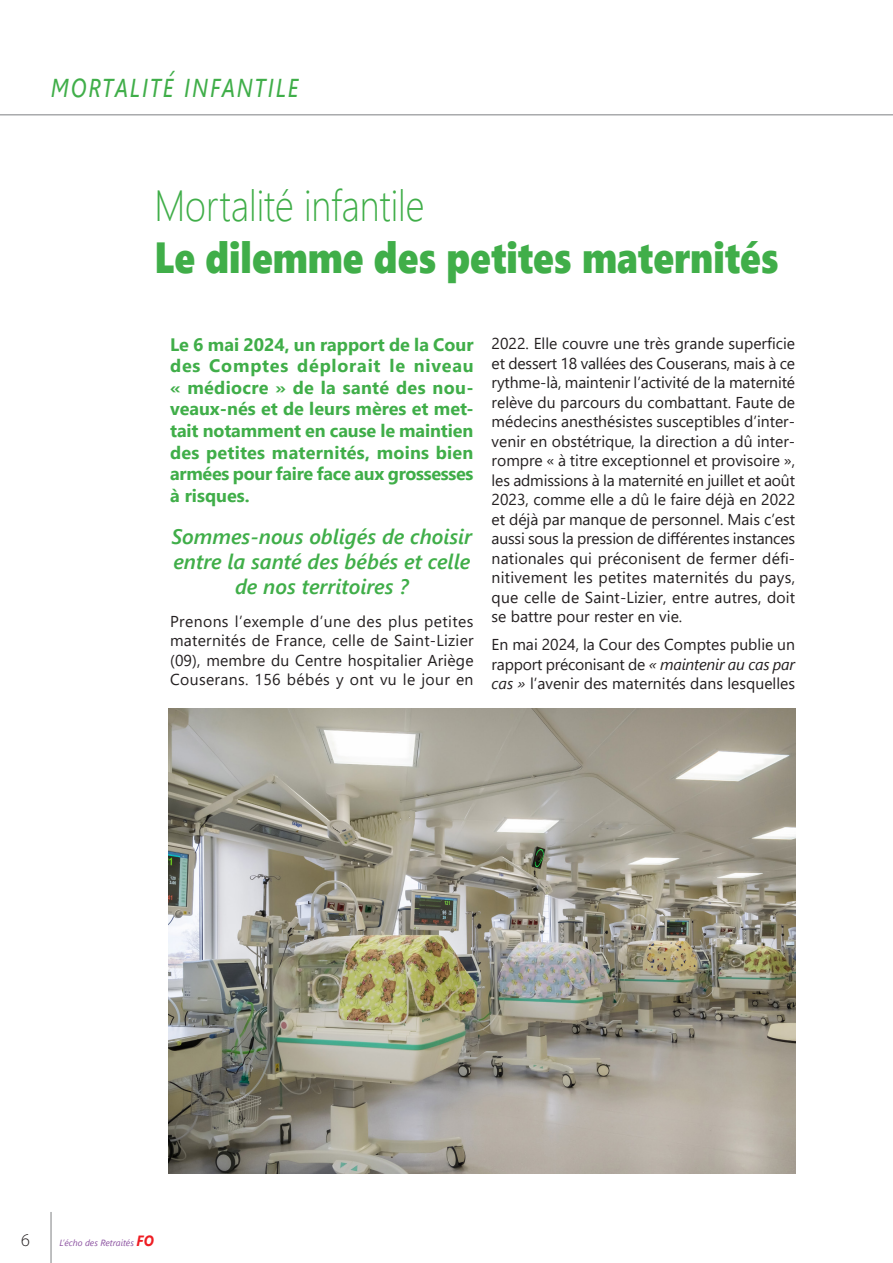
<style>
.page{position:relative;width:893px;height:1263px;background:#fff}
.page>*{position:absolute;margin:0;border:0;box-sizing:border-box;transform-origin:0 0}
.TITRE{font:43.5px "Segoe UI Black";color:#40ae49;scale:.85 1}
.TITRE-2{font:300 43.5px "Segoe UI";color:#40ae49;scale:.85 1}
.chapeau{font:italic 34.2px "Segoe UI";letter-spacing:.06em;color:#40ae49;scale:.75 1}
.Text_base{font:italic 600 21px/25.2px "Segoe UI";color:#40ae49;text-align:center}
.Text_base-2{font:700 18px/21.6px "Segoe UI";letter-spacing:-.015em;color:#40ae49;text-align:justify}
.t1{font:300 18px "Myriad Pro";color:#231f20}
.Text_base-3{font:15.75px/19.5px "Segoe UI";letter-spacing:.01em;color:#231f20;text-align:justify}
.t2{font:italic 9px "Segoe UI";color:#8c52a1}
.s1{font-style:italic}
.s2{font-weight:700;font-size:14.85px;color:#ee1d23}
</style>
<div class="page">
<hr style="left:51px;top:1212px;width:1px;height:51px;background:#7e8083">
<hr style="left:0;top:114px;width:893px;height:1px;background:#7e8083">
<img style="left:169px;top:709px;width:626px;height:464px">
<p class="chapeau" style="left:51px;top:53px;width:333px">mortalité infantile</p>
<p class="TITRE-2" style="left:154px;top:164px;width:319px">Mortalité infantile</p>
<p class="TITRE" style="left:154px;top:226px;width:736px">Le dilemme des petites maternités</p>
<p class="Text_base-2" style="left:170px;top:332px;width:305px">Le 6 mai 2024, un rapport de la Cour des Comptes déplorait le niveau « médiocre » de la santé des nou&shy;veaux-nés et de leurs mères et met&shy;tait notamment en cause le maintien des petites maternités, moins bien armées pour faire face aux grossesses à risques.</p>
<p class="Text_base" style="left:171px;top:521px;width:302px">Sommes-nous obligés de choisir entre la santé des bébés et celle de nos territoires ?</p>
<p class="Text_base-3" style="left:170px;top:610px;width:305px">Prenons l’exemple d’une des plus petites maternités de France, celle de Saint-Lizier (09), membre du Centre hospitalier Ariège Couserans. 156 bébés y ont vu le jour en</p>
<p class="Text_base-3" style="left:492px;top:332px;width:305px">2022. Elle couvre une très grande superficie et dessert 18 vallées des Couserans, mais à ce rythme-là, maintenir l’activité de la maternité relève du parcours du combattant. Faute de médecins anesthésistes susceptibles d’inter&shy;venir en obstétrique, la direction a dû inter&shy;rompre « à titre exceptionnel et provisoire », les admissions à la maternité en juillet et août 2023, comme elle a dû le faire déjà en 2022 et déjà par manque de personnel. Mais c’est aussi sous la pression de différentes instances nationales qui préconisent de fermer défi&shy;nitivement les petites maternités du pays, que celle de Saint-Lizier, entre autres, doit se battre pour rester en vie.</p>
<p class="Text_base-3" style="left:492px;top:633px;width:305px">En mai 2024, la Cour des Comptes publie un rapport préconisant de <span class="s1">« maintenir au cas par cas »</span> l’avenir des maternités dans lesquelles</p>
<p class="t1" style="left:21px;top:1229px;width:10px">6</p>
<p class="t2" style="left:60px;top:1234px;width:96px">L’écho des Retraités <span class="s2">FO</span></p>
</div>
